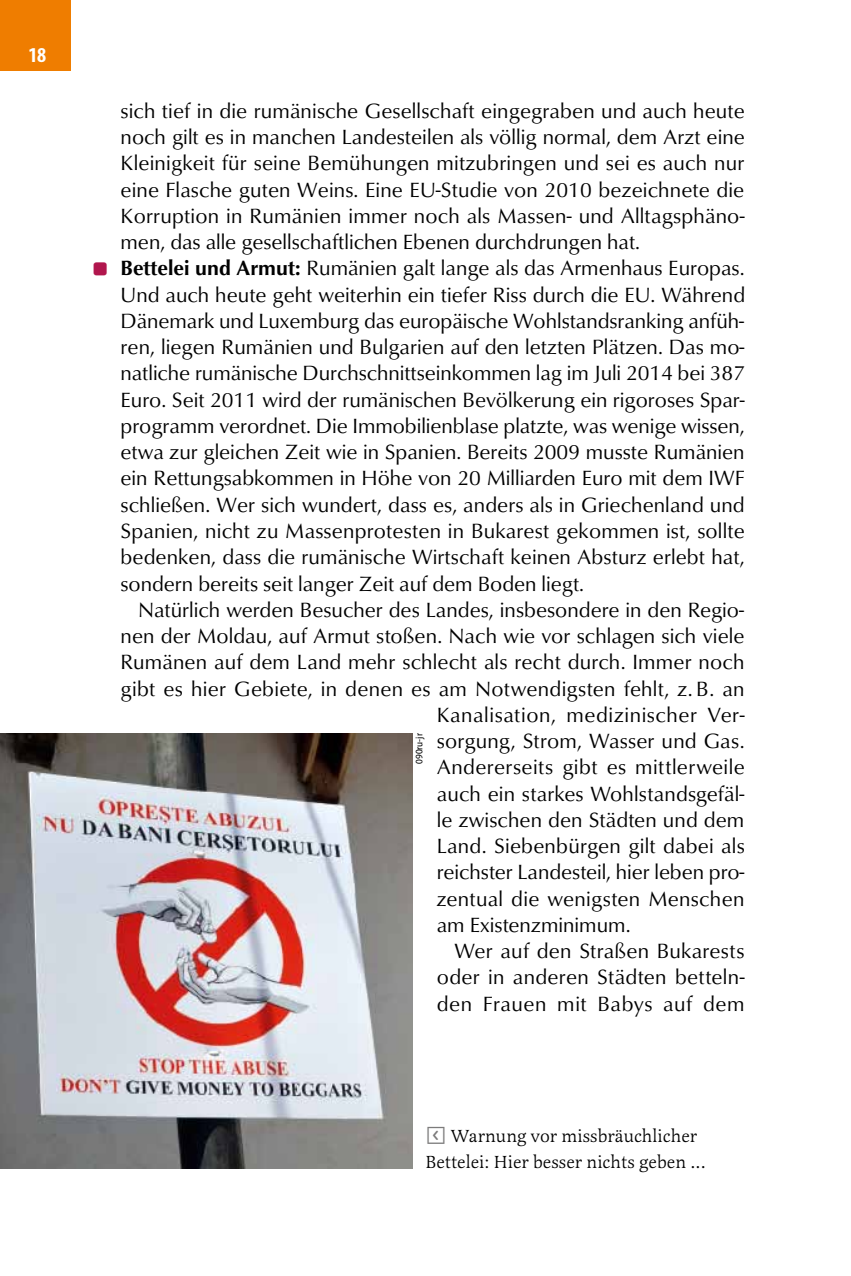
<style>
.page{position:relative;width:851px;height:1276px;background:#fff}
.page>*{position:absolute;margin:0;border:0;box-sizing:border-box;transform-origin:0 0}
.t1{font:21.25px "Classico URW";letter-spacing:.005em;color:#000}
.t2{font:21.25px "Classico URW";letter-spacing:.025em;color:#000}
.t3{font:21.25px "Classico URW";letter-spacing:.03em;color:#000}
.t4{font:700 condensed 21.25px "Myriad Pro";color:#fff}
.t5{font:18px/26.2px "Latienne URWTOT";color:#000}
.t6{font:semi-condensed 10px "Myriad Pro";color:#000}
.s1{font-family:"Button Bonus Rounded Negative";font-size:16.25px;color:#b1164d}
.s2{font-weight:700}
.s3{font-family:"Button Bonus Square Positive";font-size:21.25px;color:#7c7b7b}
</style>
<div class="page">
<div style="left:0;top:0;width:71px;height:71px;background:#ef7d00"></div>
<img style="left:0;top:733px;width:412px;height:436px">
<p class="t4" style="left:28px;top:42px;width:19px">18</p>
<p class="t1" style="left:120px;top:97px;width:625px">sich tief in die rumänische Gesellschaft eingegraben und auch heute</p>
<p class="t1" style="left:120px;top:124px;width:625px">noch gilt es in manchen Landesteilen als völlig normal, dem Arzt eine</p>
<p class="t1" style="left:120px;top:150px;width:625px">Kleinigkeit für seine Bemühungen mitzubringen und sei es auch nur</p>
<p class="t1" style="left:120px;top:176px;width:625px">eine Flasche guten Weins. Eine EU-Studie von 2010 bezeichnete die</p>
<p class="t1" style="left:120px;top:202px;width:625px">Korruption in Rumänien immer noch als Massen- und Alltagsphäno-</p>
<p class="t1" style="left:120px;top:229px;width:521px">men, das alle gesellschaftlichen Ebenen durchdrungen hat.</p>
<p class="t1" style="left:92px;top:255px;width:653px"><span class="s1">±</span> <span class="s2">Bettelei und Armut:</span> Rumänien galt lange als das Armenhaus Europas.</p>
<p class="t1" style="left:120px;top:281px;width:626px">Und auch heute geht weiterhin ein tiefer Riss durch die EU. Während</p>
<p class="t1" style="left:120px;top:307px;width:625px">Dänemark und Luxemburg das europäische Wohlstandsranking anfüh-</p>
<p class="t1" style="left:120px;top:334px;width:625px">ren, liegen Rumänien und Bulgarien auf den letzten Plätzen. Das mo-</p>
<p class="t1" style="left:120px;top:360px;width:626px">natliche rumänische Durchschnittseinkommen lag im Juli 2014 bei 387</p>
<p class="t1" style="left:120px;top:386px;width:625px">Euro. Seit 2011 wird der rumänischen Bevölkerung ein rigoroses Spar-</p>
<p class="t1" style="left:120px;top:412px;width:625px">programm verordnet. Die Immobilienblase platzte, was wenige wissen,</p>
<p class="t1" style="left:120px;top:439px;width:625px">etwa zur gleichen Zeit wie in Spanien. Bereits 2009 musste Rumänien</p>
<p class="t1" style="left:120px;top:465px;width:625px">ein Rettungsabkommen in Höhe von 20 Milliarden Euro mit dem IWF</p>
<p class="t1" style="left:120px;top:491px;width:625px">schließen. Wer sich wundert, dass es, anders als in Griechenland und</p>
<p class="t1" style="left:120px;top:517px;width:625px">Spanien, nicht zu Massenprotesten in Bukarest gekommen ist, sollte</p>
<p class="t1" style="left:120px;top:544px;width:625px">bedenken, dass die rumänische Wirtschaft keinen Absturz erlebt hat,</p>
<p class="t1" style="left:120px;top:570px;width:465px">sondern bereits seit langer Zeit auf dem Boden liegt.</p>
<p class="t1" style="left:138px;top:596px;width:607px">Natürlich werden Besucher des Landes, insbesondere in den Regio-</p>
<p class="t1" style="left:120px;top:622px;width:625px">nen der Moldau, auf Armut stoßen. Nach wie vor schlagen sich viele</p>
<p class="t1" style="left:120px;top:649px;width:625px">Rumänen auf dem Land mehr schlecht als recht durch. Immer noch</p>
<p class="t1" style="left:120px;top:675px;width:625px">gibt es hier Gebiete, in denen es am Notwendigsten fehlt, z. B. an</p>
<p class="t2" style="left:437px;top:701px;width:309px">Kanalisation, medizinischer Ver-</p>
<p class="t1" style="left:437px;top:727px;width:309px">sorgung, Strom, Wasser und Gas.</p>
<p class="t1" style="left:437px;top:754px;width:309px">Andererseits gibt es mittlerweile</p>
<p class="t1" style="left:437px;top:780px;width:309px">auch ein starkes Wohlstandsgefäl-</p>
<p class="t1" style="left:437px;top:806px;width:309px">le zwischen den Städten und dem</p>
<p class="t1" style="left:437px;top:832px;width:309px">Land. Siebenbürgen gilt dabei als</p>
<p class="t1" style="left:437px;top:859px;width:309px">reichster Landesteil, hier leben pro-</p>
<p class="t1" style="left:437px;top:885px;width:309px">zentual die wenigsten Menschen</p>
<p class="t1" style="left:437px;top:911px;width:195px">am Existenzminimum.</p>
<p class="t1" style="left:454px;top:937px;width:291px">Wer auf den Straßen Bukarests</p>
<p class="t1" style="left:437px;top:963px;width:309px">oder in anderen Städten betteln-</p>
<p class="t3" style="left:437px;top:990px;width:309px">den Frauen mit Babys auf dem</p>
<p class="t6" style="left:414px;top:764px;width:32px;rotate:-90deg">090ru-jr</p>
<p class="t5" style="left:425px;top:1122px;width:282px"><span class="s3">j</span> Warnung vor missbräuchlicher<br>Bettelei: Hier besser nichts geben ...</p>
</div>
